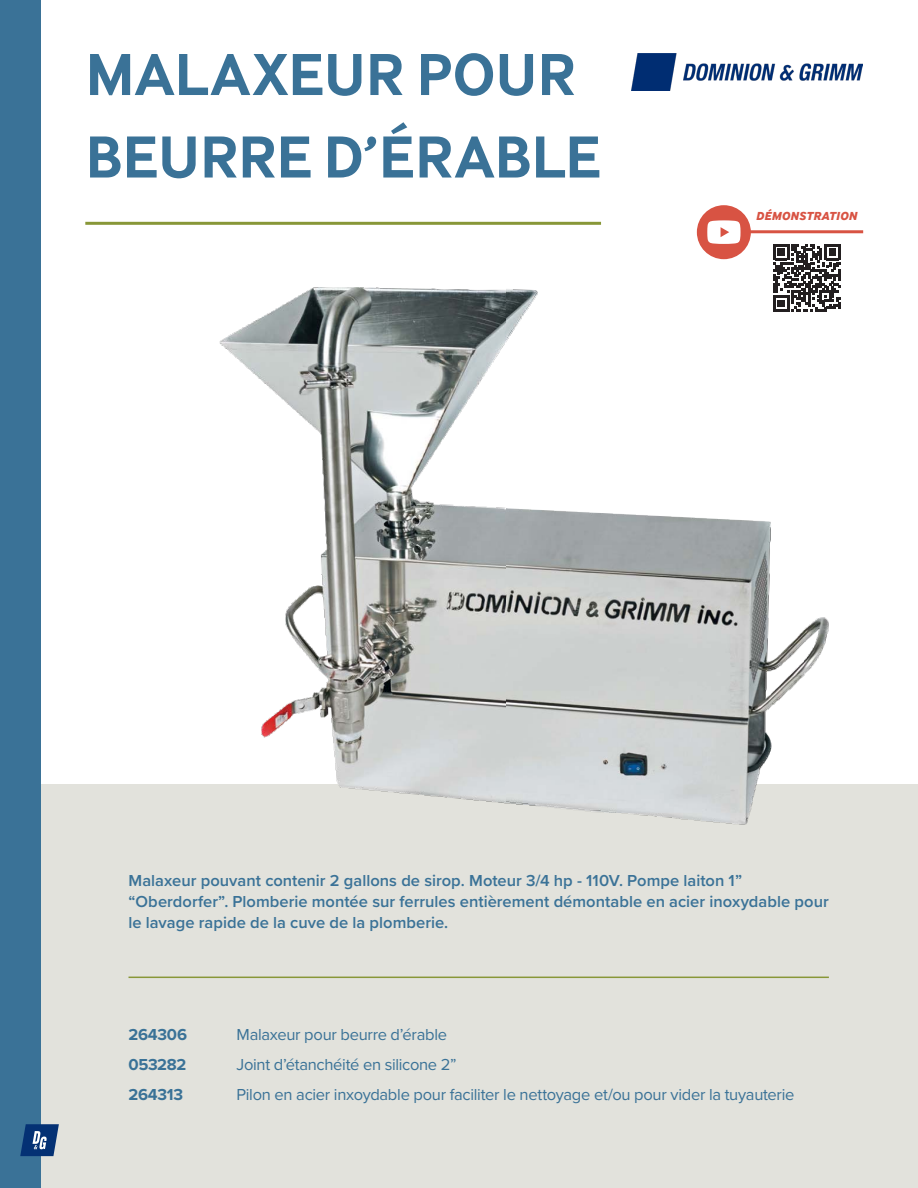
<style>
.page{position:relative;width:918px;height:1188px;background:#fff}
.page>*{position:absolute;margin:0;border:0;box-sizing:border-box;transform-origin:0 0}
.Title_Evap{font:700 61.5px/82.5px "Inter Face";letter-spacing:-.005em;color:#3a7297}
.Evap_Write-Up{font:600 16.5px/21px "Proxima Nova";color:#3a7297}
.Evap_Write-Up-2{font:16.5px "Proxima Nova";letter-spacing:-.015em;color:#3a7297}
.Evap_Write-Up-3{font:700 16.5px "Proxima Nova";letter-spacing:-.02em;color:#3a7297}
._2023_Finishing_Head{font:italic 800 12px "Inter Face";letter-spacing:.02em;color:#d85343}
</style>
<div class="page">
<div style="left:40px;top:785px;width:878px;height:403px;background:#e2e2dc"></div>
<div style="left:0;top:0;width:40px;height:1188px;background:#3a7297"></div>
<hr style="left:85px;top:222px;width:516px;height:3px;background:#889738">
<svg style="left:20px;top:1124px;width:39px;height:32px"></svg>
<img style="left:632px;top:54px;width:231px;height:36px">
<img style="left:206px;top:288px;width:301px;height:516px">
<hr style="left:129px;top:977px;width:700px;height:1px;background:#889738">
<img style="left:507px;top:289px;width:339px;height:535px">
<div style="left:766px;top:238px;width:81px;height:79px;background:#fff"></div>
<hr style="left:749px;top:230px;width:114px;height:3px;background:#d85343">
<div style="left:697px;top:205px;width:54px;height:54px;background:#d85343;border-radius:50%"></div>
<svg style="left:707px;top:220px;width:34px;height:24px"></svg>
<svg style="left:773px;top:244px;width:68px;height:67px"></svg>
<p class="Title_Evap" style="left:85px;top:33px;width:517px">MALAXEUR POUR<br>BEURRE D’ÉRABLE</p>
<p class="_2023_Finishing_Head" style="left:756px;top:208px;width:102px">DÉMONSTRATION</p>
<p class="Evap_Write-Up" style="left:129px;top:869px;width:702px">Malaxeur pouvant contenir 2 gallons de sirop. Moteur 3/4 hp - 110V. Pompe laiton 1” “Oberdorfer”. Plomberie montée sur ferrules entièrement démontable en acier inoxydable pour le lavage rapide de la cuve de la plomberie.</p>
<p class="Evap_Write-Up-3" style="left:129px;top:1022px;width:60px">264306</p>
<p class="Evap_Write-Up-2" style="left:237px;top:1022px;width:212px">Malaxeur pour beurre d’érable</p>
<p class="Evap_Write-Up-3" style="left:129px;top:1052px;width:59px">053282</p>
<p class="Evap_Write-Up-2" style="left:237px;top:1052px;width:222px">Joint d’étanchéité en silicone 2”</p>
<p class="Evap_Write-Up-3" style="left:129px;top:1082px;width:56px">264313</p>
<p class="Evap_Write-Up-2" style="left:237px;top:1082px;width:559px">Pilon en acier inxoydable pour faciliter le nettoyage et/ou pour vider la tuyauterie</p>
</div>
